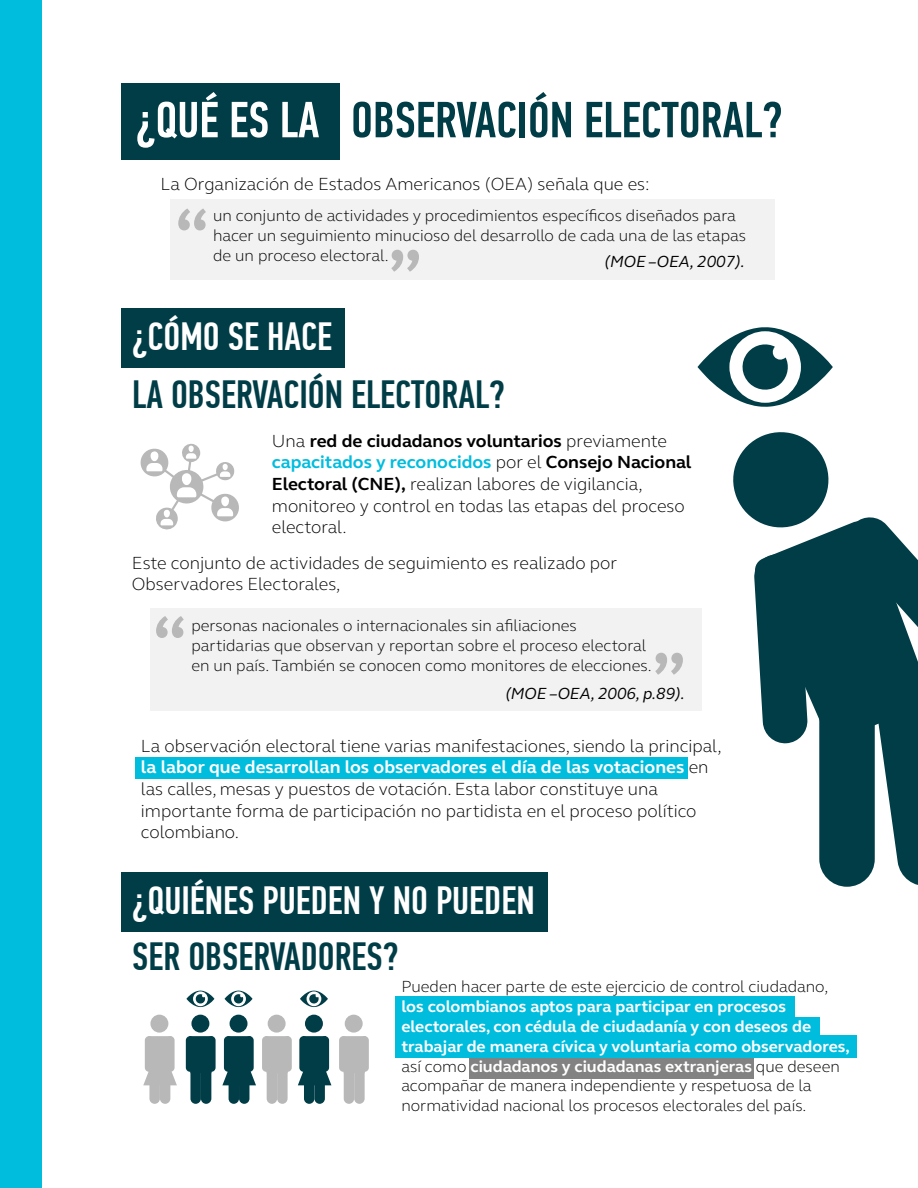
<style>
.page{position:relative;width:918px;height:1188px;background:#fff}
.page>*{position:absolute;margin:0;border:0;box-sizing:border-box;transform-origin:0 0}
.t1{font:500 50.85px "PF Din Text Comp Pro";color:#003d47}
.t2{font:500 39.3px "PF Din Text Comp Pro";color:#003d47}
.t3{font:500 39.3px "PF Din Text Comp Pro";color:#fff}
.t4{font:300 18px/21.6px "FS Elliot Pro";color:#000}
.t5{font:300 16.5px/19.8px "FS Elliot Pro";color:#000}
.t6{font:700 16.5px/19.8px "FS Elliot Pro";color:#fff}
.t7{font:italic 16.5px "FS Elliot Pro";color:#000}
.s1{color:#fff}
.s2{font-weight:700}
.s3{font-weight:700;color:#00bdde}
.s4{font-weight:700;color:#fff}
.s5{font-weight:300;color:#000}
</style>
<div class="page">
<div style="left:122px;top:83px;width:218px;height:77px;background:#003d47"></div>
<div style="left:0;top:0;width:41px;height:1188px;background:#00bdde"></div>
<div style="left:121px;top:308px;width:224px;height:59px;background:#003d47"></div>
<div style="left:121px;top:872px;width:427px;height:60px;background:#003d47"></div>
<svg style="left:733px;top:432px;width:185px;height:455px"></svg>
<svg style="left:698px;top:327px;width:135px;height:80px"></svg>
<svg style="left:140px;top:443px;width:99px;height:87px"></svg>
<div style="left:170px;top:199px;width:605px;height:81px;background:#f2f2f2"></div>
<svg style="left:178px;top:208px;width:28px;height:22px"></svg>
<svg style="left:391px;top:250px;width:28px;height:22px"></svg>
<div style="left:135px;top:757px;width:553px;height:22px;background:#00bdde"></div>
<div style="left:151px;top:608px;width:551px;height:102px;background:#f2f2f2"></div>
<svg style="left:156px;top:616px;width:28px;height:22px"></svg>
<svg style="left:655px;top:653px;width:28px;height:22px"></svg>
<div style="left:395px;top:997px;width:399px;height:22px;background:#00bdde"></div>
<div style="left:469px;top:1056px;width:285px;height:22px;background:#828282"></div>
<div style="left:395px;top:1035px;width:461px;height:22px;background:#00bdde"></div>
<div style="left:395px;top:1017px;width:425px;height:22px;background:#00bdde"></div>
<svg style="left:186px;top:991px;width:28px;height:16px"></svg>
<svg style="left:225px;top:991px;width:28px;height:16px"></svg>
<svg style="left:300px;top:991px;width:28px;height:16px"></svg>
<div style="left:201px;top:1062px;width:10px;height:42px;background:#003d47;border-radius:5px"></div>
<div style="left:190px;top:1062px;width:11px;height:42px;background:#003d47;border-radius:5px"></div>
<div style="left:186px;top:1036px;width:8px;height:36px;background:#003d47;border-radius:4px"></div>
<div style="left:207px;top:1036px;width:9px;height:36px;background:#003d47;border-radius:4px"></div>
<svg style="left:189px;top:1036px;width:24px;height:37px"></svg>
<div style="left:191px;top:1015px;width:18px;height:18px;background:#003d47;border-radius:50%"></div>
<div style="left:239px;top:1062px;width:10px;height:42px;background:#003d47;border-radius:5px"></div>
<div style="left:229px;top:1062px;width:10px;height:42px;background:#003d47;border-radius:5px"></div>
<div style="left:230px;top:1015px;width:18px;height:18px;background:#003d47;border-radius:50%"></div>
<svg style="left:222px;top:1036px;width:34px;height:49px"></svg>
<div style="left:160px;top:1062px;width:10px;height:42px;background:#b8b8b8;border-radius:5px"></div>
<div style="left:149px;top:1062px;width:11px;height:42px;background:#b8b8b8;border-radius:5px"></div>
<div style="left:150px;top:1015px;width:18px;height:18px;background:#b8b8b8;border-radius:50%"></div>
<svg style="left:143px;top:1036px;width:34px;height:49px"></svg>
<div style="left:314px;top:1062px;width:11px;height:42px;background:#003d47;border-radius:5px"></div>
<div style="left:304px;top:1062px;width:10px;height:42px;background:#003d47;border-radius:5px"></div>
<div style="left:305px;top:1015px;width:18px;height:18px;background:#003d47;border-radius:50%"></div>
<svg style="left:298px;top:1036px;width:33px;height:49px"></svg>
<div style="left:277px;top:1062px;width:11px;height:42px;background:#b8b8b8;border-radius:5px"></div>
<div style="left:267px;top:1062px;width:10px;height:42px;background:#b8b8b8;border-radius:5px"></div>
<div style="left:262px;top:1036px;width:8px;height:36px;background:#b8b8b8;border-radius:4px"></div>
<div style="left:283px;top:1036px;width:9px;height:36px;background:#b8b8b8;border-radius:4px"></div>
<svg style="left:266px;top:1036px;width:23px;height:37px"></svg>
<div style="left:268px;top:1015px;width:18px;height:18px;background:#b8b8b8;border-radius:50%"></div>
<div style="left:354px;top:1062px;width:11px;height:42px;background:#b8b8b8;border-radius:5px"></div>
<div style="left:344px;top:1062px;width:10px;height:42px;background:#b8b8b8;border-radius:5px"></div>
<div style="left:339px;top:1036px;width:9px;height:36px;background:#b8b8b8;border-radius:4px"></div>
<div style="left:360px;top:1036px;width:9px;height:36px;background:#b8b8b8;border-radius:4px"></div>
<svg style="left:343px;top:1036px;width:23px;height:37px"></svg>
<div style="left:345px;top:1015px;width:18px;height:18px;background:#b8b8b8;border-radius:50%"></div>
<h1 class="t1" style="left:135px;top:90px;width:648px"><span class="s1">¿QUÉ ES LA</span> OBSERVACIÓN ELECTORAL?</h1>
<p class="t4" style="left:161px;top:172px;width:491px">La Organización de Estados Americanos (OEA) señala que es:</p>
<p class="t5" style="left:213px;top:205px;width:535px">un conjunto de actividades y procedimientos específicos diseñados para hacer un seguimiento minucioso del desarrollo de cada una de las etapas de un proceso electoral.</p>
<p class="t7" style="left:604px;top:250px;width:142px">(MOE –OEA, 2007).</p>
<h2 class="t3" style="left:132px;top:314px;width:202px">¿CÓMO SE HACE</h2>
<h2 class="t2" style="left:132px;top:371px;width:374px">LA OBSERVACIÓN ELECTORAL?</h2>
<p class="t4" style="left:272px;top:429px;width:421px">Una <span class="s2">red de ciudadanos voluntarios</span> previamente <span class="s3">capacitados y reconocidos</span> por el <span class="s2">Consejo Nacional Electoral (CNE),</span> realizan labores de vigilancia, monitoreo y control en todas las etapas del proceso electoral.</p>
<p class="t4" style="left:132px;top:551px;width:487px">Este conjunto de actividades de seguimiento es realizado por<br>Observadores Electorales,</p>
<p class="t5" style="left:191px;top:615px;width:462px">personas nacionales o internacionales sin afiliaciones partidarias que observan y reportan sobre el proceso electoral en un país. También se conocen como monitores de elecciones.</p>
<p class="t7" style="left:505px;top:682px;width:181px">(MOE –OEA, 2006, p.89).</p>
<p class="t4" style="left:141px;top:734px;width:582px">La observación electoral tiene varias manifestaciones, siendo la principal, <span class="s4">la labor que desarrollan los observadores el día de las votaciones</span> en las calles, mesas y puestos de votación. Esta labor constituye una importante forma de participación no partidista en el proceso político colombiano.</p>
<h2 class="t3" style="left:132px;top:878px;width:404px">¿QUIÉNES PUEDEN Y NO PUEDEN</h2>
<h2 class="t2" style="left:132px;top:934px;width:268px">SER OBSERVADORES?</h2>
<p class="t5" style="left:401px;top:976px;width:429px">Pueden hacer parte de este ejercicio de control ciudadano,</p>
<p class="t6" style="left:401px;top:997px;width:450px">los colombianos aptos para participar en procesos electorales, con cédula de ciudadanía y con deseos de trabajar de manera cívica y voluntaria como observadores, <span class="s5">así como</span> ciudadanos y ciudadanas extranjeras <span class="s5">que deseen acompañar de manera independiente y respetuosa de la normatividad nacional los procesos electorales del país.</span></p>
</div>
